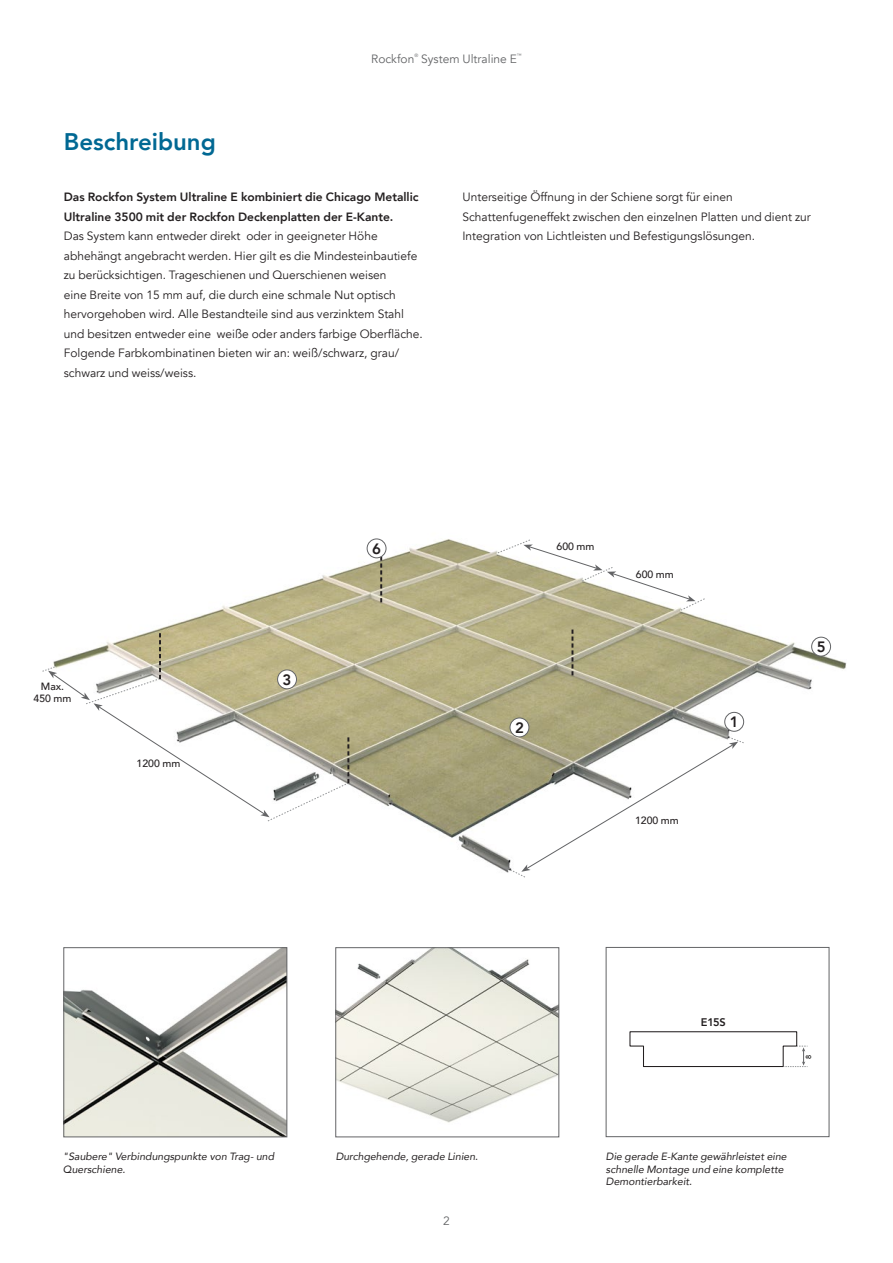
<style>
.page{position:relative;width:893px;height:1263px;background:#fff}
.page>*{position:absolute;margin:0;border:0;box-sizing:border-box;transform-origin:0 0}
.t1{font:800 24px "Avenir";color:#006893}
.t2{font:800 15px "Avenir";color:#231f20}
.t3{font:12px/19.5px "Avenir";color:#231f20}
.t4{font:800 12px/19.5px "Avenir";color:#231f20}
.t5{font:12px "Avenir";color:#636466}
.t6{font:800 10.95px "Avenir";color:#231f20}
.t7{font:italic 10.5px/12.6px "Avenir";color:#231f20}
.t8{font:500 10.5px/12.6px "Avenir";color:#231f20;text-align:center}
.t9{font:500 7.35px "Avenir";color:#000}
.t10{font:4.8px "Avenir";color:#636466}
</style>
<div class="page">
<img style="left:145px;top:538px;width:701px;height:335px">
<svg style="left:629px;top:1031px;width:179px;height:36px"></svg>
<div style="left:606px;top:947px;width:223px;height:190px;border:1px solid #636466"></div>
<img style="left:338px;top:949px;width:219px;height:174px">
<div style="left:336px;top:947px;width:223px;height:190px;border:1px solid #636466"></div>
<img style="left:66px;top:949px;width:219px;height:186px">
<div style="left:64px;top:947px;width:223px;height:190px;border:1px solid #636466"></div>
<svg style="left:380px;top:557px;width:2px;height:45px"></svg>
<svg style="left:571px;top:629px;width:2px;height:46px"></svg>
<div style="left:812px;top:637px;width:19px;height:19px;background:#fff;border-radius:50%"></div>
<div style="left:811px;top:637px;width:20px;height:19px;border:1px solid #636466;border-radius:50%"></div>
<div style="left:367px;top:539px;width:19px;height:19px;background:#fff;border-radius:50%"></div>
<div style="left:367px;top:539px;width:19px;height:19px;border:1px solid #636466;border-radius:50%"></div>
<div style="left:725px;top:712px;width:19px;height:19px;background:#fff;border-radius:50%"></div>
<div style="left:725px;top:712px;width:19px;height:19px;border:1px solid #636466;border-radius:50%"></div>
<div style="left:510px;top:718px;width:19px;height:19px;background:#fff;border-radius:50%"></div>
<div style="left:510px;top:718px;width:19px;height:19px;border:1px solid #636466;border-radius:50%"></div>
<svg style="left:510px;top:737px;width:234px;height:141px"></svg>
<svg style="left:497px;top:539px;width:208px;height:72px"></svg>
<svg style="left:42px;top:633px;width:307px;height:188px"></svg>
<p class="t5" style="left:371px;top:52px;width:45px">Rockfon</p>
<p class="t10" style="left:414px;top:53px;width:5px">®</p>
<p class="t5" style="left:421px;top:52px;width:97px">System Ultraline E</p>
<p class="t10" style="left:517px;top:53px;width:6px">™</p>
<h1 class="t1" style="left:64px;top:123px;width:154px">Beschreibung</h1>
<p class="t4" style="left:64px;top:187px;width:356px">Das Rockfon System Ultraline E kombiniert die Chicago Metallic<br>Ultraline 3500 mit der Rockfon Deckenplatten der E-Kante.</p>
<p class="t3" style="left:64px;top:227px;width:360px">Das System kann entweder direkt oder in geeigneter Höhe abhehängt angebracht werden. Hier gilt es die Mindesteinbautiefe zu berücksichtigen. Trageschienen und Querschienen weisen<br>eine Breite von 15 mm auf, die durch eine schmale Nut optisch hervorgehoben wird. Alle Bestandteile sind aus verzinktem Stahl und besitzen entweder eine weiße oder anders farbige Oberfläche.<br>Folgende Farbkombinatinen bieten wir an: weiß/schwarz, grau/ schwarz und weiss/weiss.</p>
<p class="t3" style="left:462px;top:188px;width:350px">Unterseitige Öffnung in der Schiene sorgt für einen<br>Schattenfugeneffekt zwischen den einzelnen Platten und dient zur<br>Integration von Lichtleisten und Befestigungslösungen.</p>
<p class="t8" style="left:34px;top:679px;width:39px">Max.<br>450 mm</p>
<p class="t8" style="left:137px;top:756px;width:45px">1200 mm</p>
<p class="t2" style="left:283px;top:668px;width:10px">3</p>
<p class="t2" style="left:372px;top:537px;width:10px">6</p>
<p class="t8" style="left:556px;top:540px;width:39px">600 mm</p>
<p class="t8" style="left:636px;top:567px;width:39px">600 mm</p>
<p class="t2" style="left:515px;top:716px;width:10px">2</p>
<p class="t8" style="left:635px;top:813px;width:45px">1200 mm</p>
<p class="t2" style="left:730px;top:710px;width:10px">1</p>
<p class="t2" style="left:817px;top:635px;width:10px">5</p>
<p class="t6" style="left:701px;top:1014px;width:27px">E15S</p>
<p class="t9" style="left:802px;top:1058px;width:6px;rotate:-90deg">8</p>
<p class="t7" style="left:63px;top:1150px;width:213px">"Saubere" Verbindungspunkte von Trag- und</p>
<p class="t7" style="left:336px;top:1150px;width:144px">Durchgehende, gerade Linien.</p>
<p class="t7" style="left:63px;top:1163px;width:64px">Querschiene.</p>
<p class="t5" style="left:443px;top:1213px;width:8px">2</p>
<p class="t7" style="left:606px;top:1150px;width:182px">Die gerade E-Kante gewährleistet eine schnelle Montage und eine komplette<br>Demontierbarkeit.</p>
</div>
